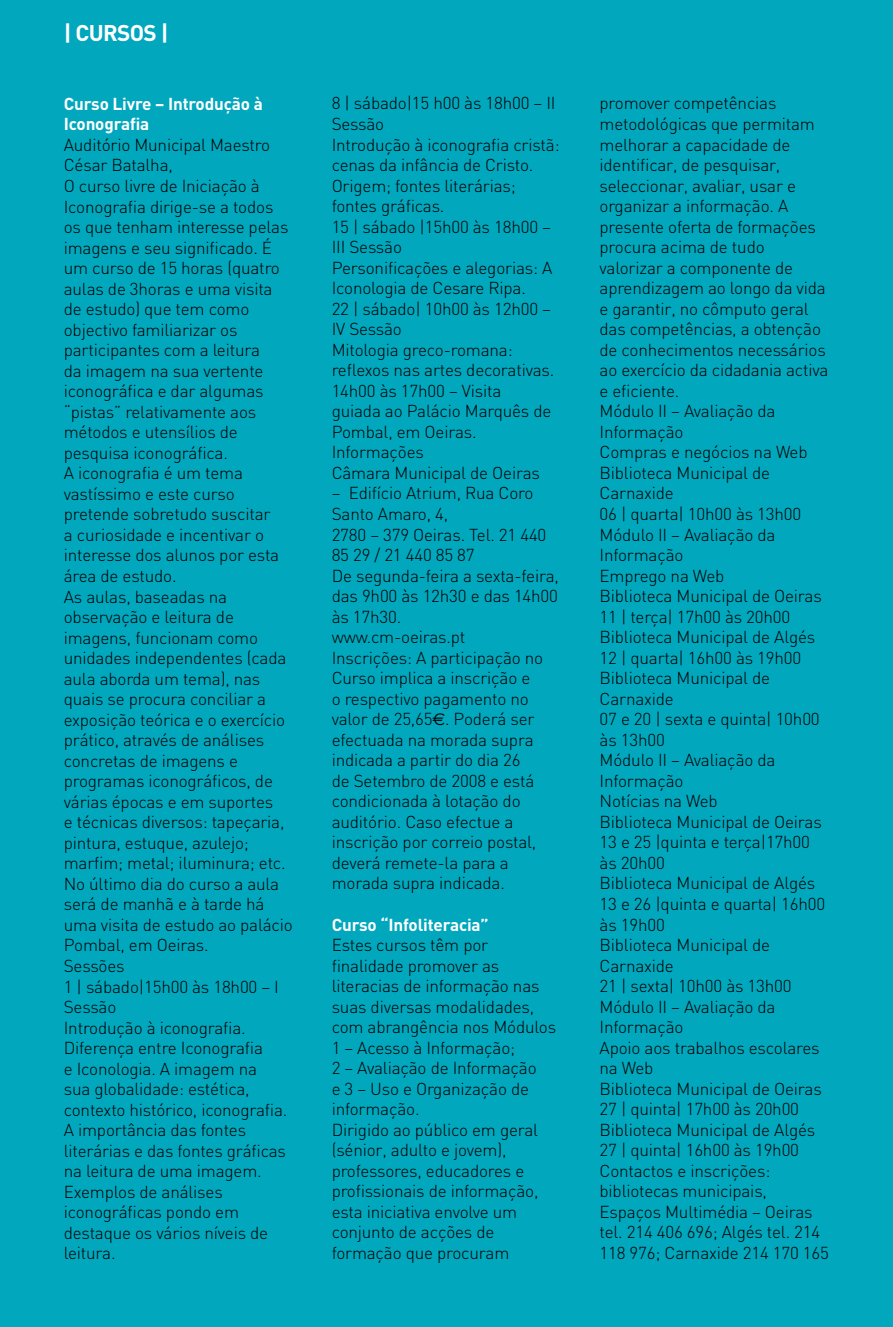
<style>
.page{position:relative;width:893px;height:1327px;background:#00a7bd}
.page>*{position:absolute;margin:0;border:0;box-sizing:border-box;transform-origin:0 0}
.t1{font:700 22.5px "DIN";letter-spacing:-.03em;color:#fff}
.t2{font:300 17.1px/20.5px "DIN";letter-spacing:-.01em;color:#000}
.t3{font:700 17.1px/20.5px "DIN";letter-spacing:-.01em;color:#fff}
.s1{font-family:"Euro Sans";font-weight:400}
</style>
<div class="page">
<h1 class="t1" style="left:64px;top:18px;width:106px">| CURSOS |</h1>
<p class="t3" style="left:64px;top:93px;width:201px">Curso Livre – Introdução à<br>Iconografia</p>
<p class="t2" style="left:64px;top:134px;width:231px">Auditório Municipal Maestro<br>César Batalha,<br>O curso livre de Iniciação à<br>Iconografia dirige-se a todos os que tenham interesse pelas imagens e seu significado. É um curso de 15 horas (quatro aulas de 3horas e uma visita de estudo) que tem como objectivo familiarizar os participantes com a leitura<br>da imagem na sua vertente iconográfica e dar algumas “pistas” relativamente aos métodos e utensílios de pesquisa iconográfica.<br>A iconografia é um tema vastíssimo e este curso pretende sobretudo suscitar<br>a curiosidade e incentivar o interesse dos alunos por esta área de estudo.<br>As aulas, baseadas na observação e leitura de imagens, funcionam como unidades independentes (cada aula aborda um tema), nas quais se procura conciliar a exposição teórica e o exercício prático, através de análises concretas de imagens e programas iconográficos, de várias épocas e em suportes<br>e técnicas diversos: tapeçaria, pintura, estuque, azulejo; marfim; metal; iluminura; etc.<br>No último dia do curso a aula será de manhã e à tarde há uma visita de estudo ao palácio<br>Pombal, em Oeiras.<br>Sessões<br>1 | sábado|15h00 às 18h00 – I<br>Sessão<br>Introdução à iconografia.<br>Diferença entre Iconografia<br>e Iconologia. A imagem na<br>sua globalidade: estética, contexto histórico, iconografia.<br>A importância das fontes literárias e das fontes gráficas na leitura de uma imagem.<br>Exemplos de análises iconográficas pondo em destaque os vários níveis de leitura.</p>
<p class="t2" style="left:332px;top:93px;width:230px">8 | sábado|15 h00 às 18h00 – II<br>Sessão<br>Introdução à iconografia cristã: cenas da infância de Cristo.<br>Origem; fontes literárias; fontes gráficas.<br>15 | sábado |15h00 às 18h00 –<br>III Sessão<br>Personificações e alegorias: A<br>Iconologia de Cesare Ripa.<br>22 | sábado| 10h00 às 12h00 –<br>IV Sessão<br>Mitologia greco-romana: reflexos nas artes decorativas.<br>14h00 às 17h00 – Visita<br>guiada ao Palácio Marquês de<br>Pombal, em Oeiras.<br>Informações<br>Câmara Municipal de Oeiras</p>
<p class="t2" style="left:332px;top:483px;width:229px">– Edifício Atrium, Rua Coro<br>Santo Amaro, 4,<br>2780 – 379 Oeiras. Tel. 21 440<br>85 29 / 21 440 85 87<br>De segunda-feira a sexta-feira, das 9h00 às 12h30 e das 14h00 às 17h30.<br>www.cm-oeiras.pt<br>Inscrições: A participação no<br>Curso implica a inscrição e<br>o respectivo pagamento no valor de 25,65<span class="s1">€</span>. Poderá ser efectuada na morada supra indicada a partir do dia 26<br>de Setembro de 2008 e está condicionada à lotação do auditório. Caso efectue a inscrição por correio postal, deverá remete-la para a morada supra indicada.</p>
<p class="t3" style="left:332px;top:913px;width:159px">Curso “Infoliteracia”</p>
<p class="t2" style="left:332px;top:934px;width:226px">Estes cursos têm por finalidade promover as literacias de informação nas suas diversas modalidades, com abrangência nos Módulos<br>1 – Acesso à Informação;<br>2 – Avaliação de Informação<br>e 3 – Uso e Organização de informação.<br>Dirigido ao público em geral (sénior, adulto e jovem), professores, educadores e profissionais de informação, esta iniciativa envolve um conjunto de acções de formação que procuram</p>
<p class="t2" style="left:600px;top:93px;width:231px">promover competências metodológicas que permitam melhorar a capacidade de identificar, de pesquisar, seleccionar, avaliar, usar e organizar a informação. A presente oferta de formações procura acima de tudo valorizar a componente de aprendizagem ao longo da vida e garantir, no cômputo geral das competências, a obtenção de conhecimentos necessários ao exercício da cidadania activa e eficiente.<br>Módulo II – Avaliação da<br>Informação<br>Compras e negócios na Web<br>Biblioteca Municipal de<br>Carnaxide<br>06 | quarta| 10h00 às 13h00<br>Módulo II – Avaliação da<br>Informação<br>Emprego na Web<br>Biblioteca Municipal de Oeiras<br>11 | terça| 17h00 às 20h00<br>Biblioteca Municipal de Algés<br>12 | quarta| 16h00 às 19h00<br>Biblioteca Municipal de<br>Carnaxide<br>07 e 20 | sexta e quinta| 10h00 às 13h00<br>Módulo II – Avaliação da<br>Informação<br>Notícias na Web<br>Biblioteca Municipal de Oeiras<br>13 e 25 |quinta e terça|17h00 às 20h00<br>Biblioteca Municipal de Algés<br>13 e 26 |quinta e quarta| 16h00 às 19h00<br>Biblioteca Municipal de<br>Carnaxide<br>21 | sexta| 10h00 às 13h00<br>Módulo II – Avaliação da<br>Informação<br>Apoio aos trabalhos escolares na Web<br>Biblioteca Municipal de Oeiras<br>27 | quinta| 17h00 às 20h00<br>Biblioteca Municipal de Algés<br>27 | quinta| 16h00 às 19h00<br>Contactos e inscrições: bibliotecas municipais,<br>Espaços Multimédia – Oeiras tel. 214 406 696; Algés tel. 214<br>118 976; Carnaxide 214 170 165</p>
</div>
